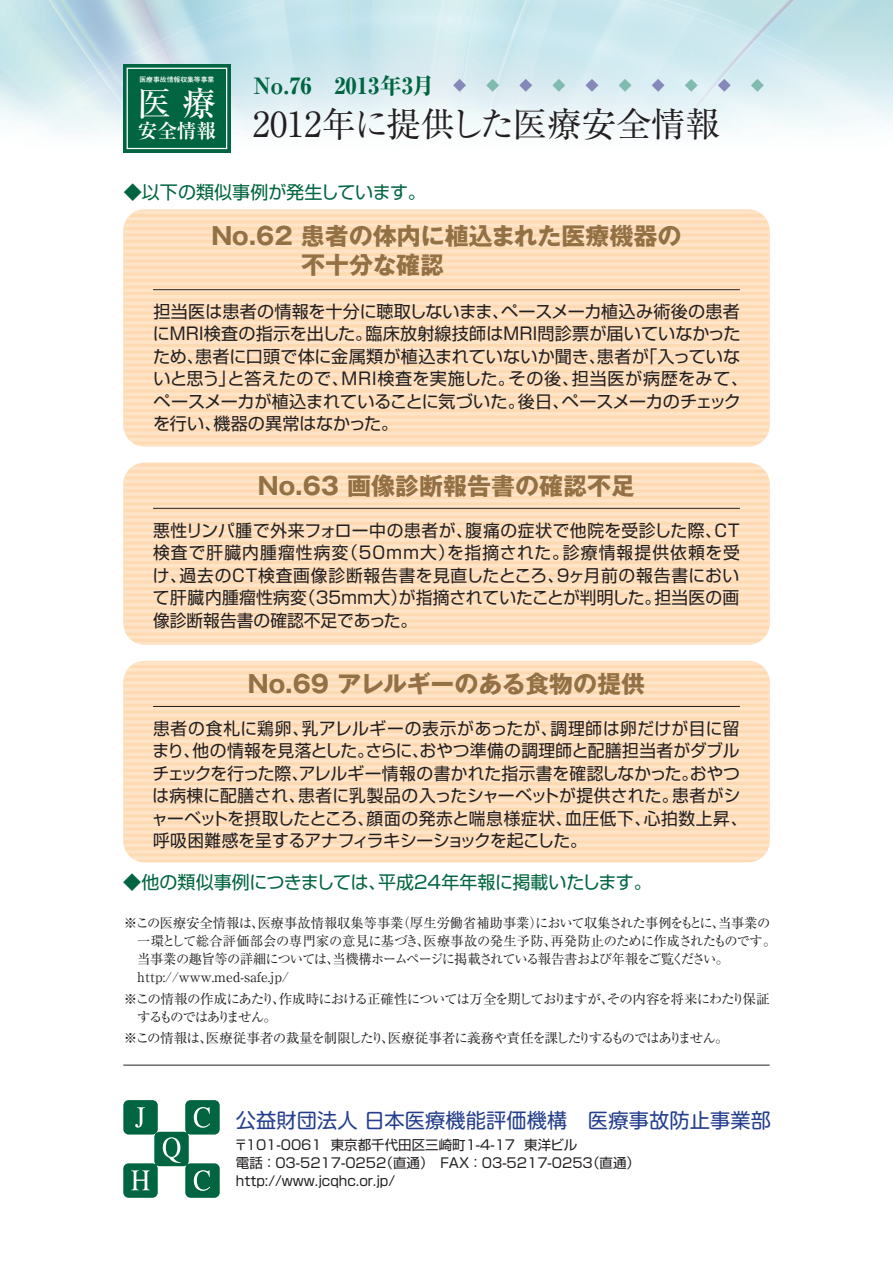
<style>
.page{position:relative;width:893px;height:1263px;background:#fff}
.page>*{position:absolute;margin:0;border:0;box-sizing:border-box;transform-origin:0 0}
.t1{font:34.5px "Ryumin Pro Regular 90 msp RKSJ H";color:#231f20}
.t2{font:33.75px "Ryumin Pro Medium 90 msp RKSJ H";color:#fff}
.t3{font:24px/28.8px "Gothic MB101 Pro Bold 90 msp RKSJ H";color:#937144}
.t4{font:22.5px "Ryumin Pro Heavy 90 msp RKSJ H";color:#006540}
.t5{font:20.25px "Shin M Go Pro Regular 90 msp RKSJ H";letter-spacing:.005em;color:#253f8e}
.t6{font:19.5px "Ryumin Pro Bold 90 msp RKSJ H";color:#fff}
.t7{font:18px "Shin Go Pro Regular 90 msp RKSJ H";letter-spacing:-.005em;color:#006540}
.t8{font:17.1px/22.5px "Shin Go Pro Regular 90 msp RKSJ H";letter-spacing:.01em;color:#231f20}
.t9{font:13.5px/18px "Shin Go Pro Regular 90 msp RKSJ H";color:#231f20}
.t10{font:13.5px "Ryumin Pro Regular 90 msp RKSJ H";color:#231f20}
.t11{font:13.5px/18px "Ryumin Pro Regular 90 msp RKSJ H";letter-spacing:-.085em;color:#231f20}
.t12{font:13.5px "Ryumin Pro Regular 90 msp RKSJ H";letter-spacing:-.02em;color:#231f20}
.t13{font:13.5px "Ryumin Pro Regular 90 msp RKSJ H";letter-spacing:-.065em;color:#231f20}
.t14{font:13.5px "Ryumin Pro Regular 90 msp RKSJ H";letter-spacing:-.07em;color:#231f20}
.t15{font:6.75px "Futo Go B101 Pro Bold 90 msp RKSJ H";color:#fff}
</style>
<div class="page">
<img style="left:0;top:0;width:893px;height:1065px">
<svg style="left:486px;top:79px;width:13px;height:13px"></svg>
<svg style="left:519px;top:79px;width:13px;height:13px"></svg>
<svg style="left:453px;top:79px;width:13px;height:13px"></svg>
<svg style="left:552px;top:79px;width:13px;height:13px"></svg>
<svg style="left:585px;top:79px;width:13px;height:13px"></svg>
<svg style="left:619px;top:79px;width:12px;height:13px"></svg>
<svg style="left:652px;top:79px;width:13px;height:13px"></svg>
<svg style="left:685px;top:79px;width:13px;height:13px"></svg>
<svg style="left:718px;top:79px;width:13px;height:13px"></svg>
<svg style="left:751px;top:79px;width:13px;height:13px"></svg>
<div style="left:123px;top:64px;width:108px;height:88px;background:#006540"></div>
<div style="left:127px;top:68px;width:100px;height:81px;border:1px solid #fff"></div>
<div style="left:123px;top:209px;width:647px;height:237px;background:linear-gradient(to right,#fedfbe,#fedfbe);border-radius:21px"></div>
<hr style="left:153px;top:289px;width:587px;height:1px;background:#231f20">
<div style="left:123px;top:661px;width:647px;height:201px;background:linear-gradient(to right,#fedfbe,#fedfbe);border-radius:21px"></div>
<hr style="left:153px;top:706px;width:587px;height:1px;background:#231f20">
<div style="left:123px;top:463px;width:647px;height:182px;background:linear-gradient(to right,#fedfbe,#fedfbe);border-radius:21px"></div>
<hr style="left:153px;top:508px;width:587px;height:1px;background:#231f20">
<hr style="left:123px;top:1065px;width:647px;height:1px;background:#231f20">
<svg style="left:123px;top:1100px;width:97px;height:98px"></svg>
<p class="t15" style="left:139px;top:77px;width:76px">医療事故情報収集等事業</p>
<p class="t4" style="left:254px;top:77px;width:182px">No.76　2013年3月</p>
<p class="t2" style="left:138px;top:90px;width:80px">医 療</p>
<p class="t6" style="left:138px;top:124px;width:80px">安全情報</p>
<p class="t1" style="left:253px;top:111px;width:469px">2012年に提供した医療安全情報</p>
<p class="t7" style="left:124px;top:185px;width:304px">◆以下の類似事例が発生しています。</p>
<p class="t3" style="left:211px;top:225px;width:472px">No.62 患者の体内に植込まれた医療機器の　　　 不十分な確認</p>
<p class="t8" style="left:153px;top:302px;width:597px">担当医は患者の情報を十分に聴取しないまま、ペースメーカ植込み術後の患者にＭＲＩ検査の指示を出した。臨床放射線技師はＭＲＩ問診票が届いていなかったため、患者に口頭で体に金属類が植込まれていないか聞き、患者が「入っていないと思う」と答えたので、ＭＲＩ検査を実施した。その後、担当医が病歴をみて、ペースメーカが植込まれていることに気づいた。後日、ペースメーカのチェックを行い、機器の異常はなかった。</p>
<p class="t3" style="left:258px;top:474px;width:379px">No.63 画像診断報告書の確認不足</p>
<p class="t8" style="left:153px;top:521px;width:591px">悪性リンパ腫で外来フォロー中の患者が、腹痛の症状で他院を受診した際、ＣＴ検査で肝臓内腫瘤性病変（５０ｍｍ大）を指摘された。診療情報提供依頼を受け、過去のＣＴ検査画像診断報告書を見直したところ、９ヶ月前の報告書において肝臓内腫瘤性病変（３５ｍｍ大）が指摘されていたことが判明した。担当医の画像診断報告書の確認不足であった。</p>
<p class="t3" style="left:248px;top:672px;width:399px">No.69 アレルギーのある食物の提供</p>
<p class="t8" style="left:151px;top:719px;width:598px">患者の食札に鶏卵、乳アレルギーの表示があったが、調理師は卵だけが目に留まり、他の情報を見落とした。さらに、おやつ準備の調理師と配膳担当者がダブルチェックを行った際、アレルギー情報の書かれた指示書を確認しなかった。おやつは病棟に配膳され、患者に乳製品の入ったシャーベットが提供された。患者がシャーベットを摂取したところ、顔面の発赤と喘息様症状、血圧低下、心拍数上昇、呼吸困難感を呈するアナフィラキシーショックを起こした。</p>
<p class="t7" style="left:123px;top:875px;width:530px">◆他の類似事例につきましては、平成２4年年報に掲載いたします。</p>
<p class="t10" style="left:124px;top:918px;width:648px">※この医療安全情報は、医療事故情報収集等事業（厚生労働省補助事業）において収集された事例をもとに、当事業の</p>
<p class="t12" style="left:137px;top:936px;width:640px">一環として総合評価部会の専門家の意見に基づき、医療事故の発生予防、再発防止のために作成されたものです。</p>
<p class="t14" style="left:137px;top:954px;width:594px">当事業の趣旨等の詳細については、当機構ホームページに掲載されている報告書および年報をご覧ください。</p>
<p class="t10" style="left:124px;top:972px;width:167px">　http://www.med-safe.jp/</p>
<p class="t11" style="left:137px;top:992px;width:634px;text-indent:-13px">※この情報の作成にあたり、作成時における正確性については万全を期しておりますが、その内容を将来にわたり保証するものではありません。</p>
<p class="t13" style="left:124px;top:1033px;width:606px">※この情報は、医療従事者の裁量を制限したり、医療従事者に義務や責任を課したりするものではありません。</p>
<p class="t5" style="left:236px;top:1112px;width:537px">公益財団法人 日本医療機能評価機構　医療事故防止事業部</p>
<p class="t9" style="left:234px;top:1138px;width:408px">〒101-0061 東京都千代田区三崎町1-4-17 東洋ビル<br>電話 ：03-5217-0252（直通）　ＦＡＸ ：03-5217-0253（直通）http://www.jcqhc.or.jp/</p>
</div>
